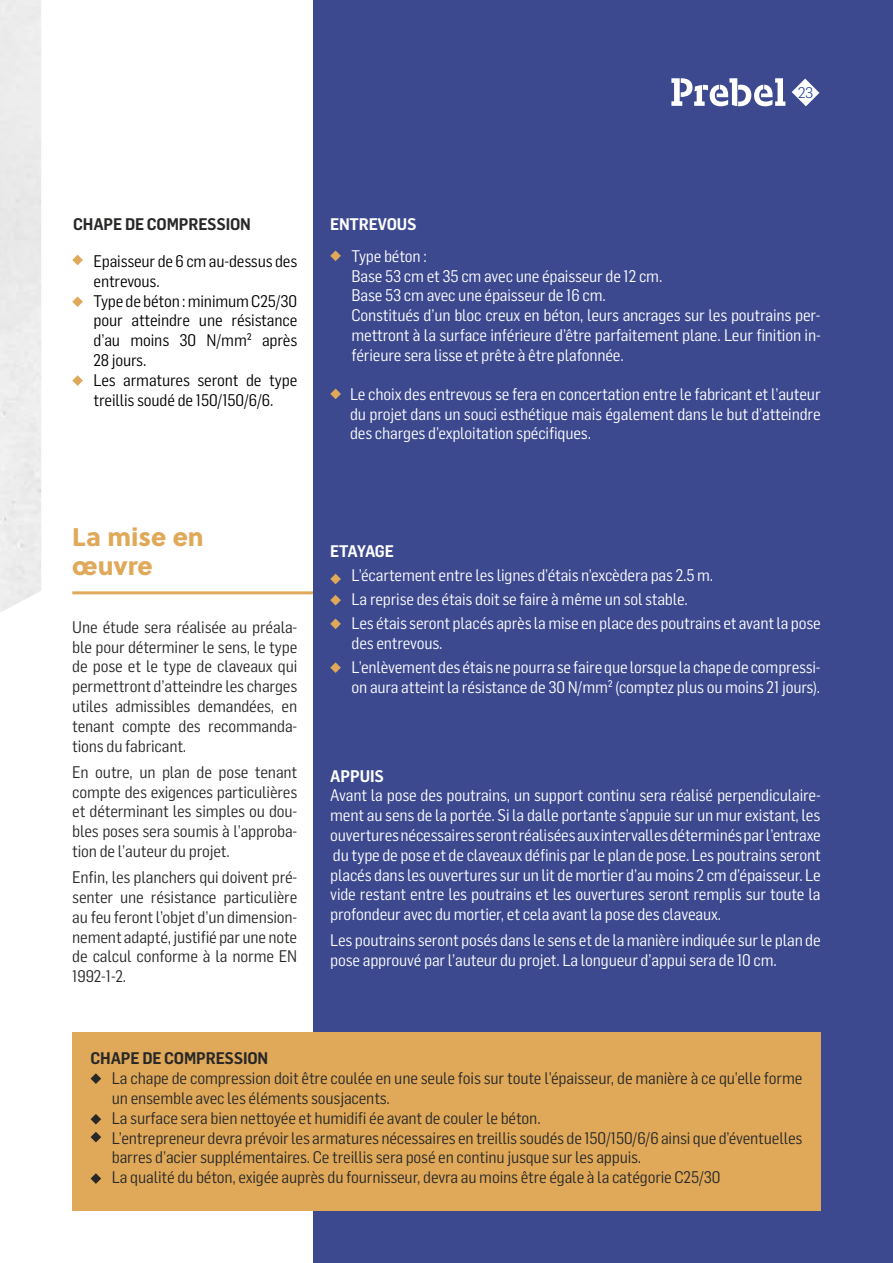
<style>
.page{position:relative;width:893px;height:1263px;background:#fff}
.page>*{position:absolute;margin:0;border:0;box-sizing:border-box;transform-origin:0 0}
.t1{font:800 25.5px/28.5px "Soleil";color:#e0a95a}
.t2{font:16.5px/19.8px "Flama Semicondensed";letter-spacing:-.01em;color:#fff}
.t3{font:16.5px/19.8px "Flama Semicondensed";letter-spacing:-.01em;color:#282827;text-align:justify}
.t4{font:16.5px/19.8px "Flama Semicondensed";letter-spacing:-.01em;color:#000}
.t5{font:600 16.5px "Flama Semicondensed";letter-spacing:-.01em;color:#282827}
.t6{font:600 16.5px "Flama Semicondensed";letter-spacing:-.015em;color:#fff}
.t7{font:600 16.5px "Flama Semicondensed";letter-spacing:-.045em;color:#fff}
.t8{font:300 15px "Flama";color:#184093}
</style>
<div class="page">
<div style="left:313px;top:0;width:580px;height:1263px;background:#3d498f"></div>
<svg style="left:792px;top:79px;width:27px;height:27px"></svg>
<svg style="left:671px;top:78px;width:114px;height:28px"></svg>
<hr style="left:72px;top:591px;width:241px;height:3px;background:#e0a95a">
<svg style="left:330px;top:250px;width:11px;height:11px"></svg>
<svg style="left:330px;top:389px;width:11px;height:10px"></svg>
<svg style="left:72px;top:255px;width:11px;height:10px"></svg>
<svg style="left:72px;top:296px;width:11px;height:11px"></svg>
<svg style="left:72px;top:375px;width:11px;height:11px"></svg>
<svg style="left:330px;top:574px;width:11px;height:10px"></svg>
<svg style="left:330px;top:595px;width:11px;height:10px"></svg>
<svg style="left:330px;top:618px;width:11px;height:11px"></svg>
<svg style="left:330px;top:662px;width:11px;height:11px"></svg>
<div style="left:72px;top:1032px;width:749px;height:179px;background:#e0a95a"></div>
<svg style="left:91px;top:1073px;width:10px;height:11px"></svg>
<svg style="left:91px;top:1114px;width:10px;height:10px"></svg>
<svg style="left:91px;top:1132px;width:10px;height:10px"></svg>
<svg style="left:91px;top:1173px;width:10px;height:11px"></svg>
<p class="t8" style="left:798px;top:82px;width:17px">23</p>
<p class="t5" style="left:73px;top:213px;width:179px">CHAPE DE COMPRESSION</p>
<p class="t4" style="left:94px;top:251px;width:205px">Epaisseur de 6 cm au-dessus des entrevous.<br>Type de béton : minimum C25/30 pour atteindre une résistance d’au moins 30 N/mm² après<br>28 jours.<br>Les armatures seront de type treillis soudé de 150/150/6/6.</p>
<p class="t6" style="left:330px;top:213px;width:88px">ENTREVOUS</p>
<p class="t2" style="left:351px;top:245px;width:471px">Type béton :<br>Base 53 cm et 35 cm avec une épaisseur de 12 cm.<br>Base 53 cm avec une épaisseur de 16 cm.<br>Constitués d’un bloc creux en béton, leurs ancrages sur les poutrains per&shy;mettront à la surface inférieure d’être parfaitement plane. Leur finition in&shy;férieure sera lisse et prête à être plafonnée.</p>
<p class="t2" style="left:350px;top:383px;width:472px;text-align:justify">Le choix des entrevous se fera en concertation entre le fabricant et l’auteur du projet dans un souci esthétique mais également dans le but d’atteindre des charges d’exploitation spécifiques.</p>
<h1 class="t1" style="left:72px;top:522px;width:133px">La mise en œuvre</h1>
<p class="t3" style="left:72px;top:616px;width:227px">Une étude sera réalisée au préala&shy;ble pour déterminer le sens, le type de pose et le type de claveaux qui permettront d’atteindre les charges utiles admissibles demandées, en tenant compte des recommanda&shy;tions du fabricant.</p>
<p class="t3" style="left:72px;top:761px;width:227px">En outre, un plan de pose tenant compte des exigences particulières et déterminant les simples ou dou&shy;bles poses sera soumis à l’approba&shy;tion de l’auteur du projet.</p>
<p class="t3" style="left:72px;top:867px;width:227px">Enfin, les planchers qui doivent pré&shy;senter une résistance particulière au feu feront l’objet d’un dimension&shy;nement adapté, justifié par une note de calcul conforme à la norme EN 1992-1-2.</p>
<p class="t7" style="left:330px;top:540px;width:65px">ETAYAGE</p>
<p class="t2" style="left:351px;top:563px;width:471px;line-height:24px">L’écartement entre les lignes d’étais n’excèdera pas 2.5 m.<br>La reprise des étais doit se faire à même un sol stable.<br>Les étais seront placés après la mise en place des poutrains et avant la pose</p>
<p class="t2" style="left:351px;top:630px;width:471px;line-height:24px">des entrevous.<br>L’enlèvement des étais ne pourra se faire que lorsque la chape de compressi-</p>
<p class="t2" style="left:351px;top:676px;width:470px">on aura atteint la résistance de 30 N/mm² (comptez plus ou moins 21 jours).</p>
<p class="t6" style="left:330px;top:765px;width:55px">APPUIS</p>
<p class="t2" style="left:330px;top:785px;width:492px;text-align:justify">Avant la pose des poutrains, un support continu sera réalisé perpendiculaire&shy;ment au sens de la portée. Si la dalle portante s’appuie sur un mur existant, les ouvertures nécessaires seront réalisées aux intervalles déterminés par l’entraxe du type de pose et de claveaux définis par le plan de pose. Les poutrains seront placés dans les ouvertures sur un lit de mortier d’au moins 2 cm d’épaisseur. Le vide restant entre les poutrains et les ouvertures seront remplis sur toute la profondeur avec du mortier, et cela avant la pose des claveaux.</p>
<p class="t2" style="left:330px;top:930px;width:492px">Les poutrains seront posés dans le sens et de la manière indiquée sur le plan de pose approuvé par l’auteur du projet. La longueur d’appui sera de 10 cm.</p>
<p class="t5" style="left:91px;top:1048px;width:179px">CHAPE DE COMPRESSION</p>
<p class="t3" style="left:112px;top:1068px;width:692px;text-align:left">La chape de compression doit être coulée en une seule fois sur toute l’épaisseur, de manière à ce qu’elle forme un ensemble avec les éléments sousjacents.<br>La surface sera bien nettoyée et humidifi ée avant de couler le béton.<br>L’entrepreneur devra prévoir les armatures nécessaires en treillis soudés de 150/150/6/6 ainsi que d’éventuelles barres d’acier supplémentaires. Ce treillis sera posé en continu jusque sur les appuis.<br>La qualité du béton, exigée auprès du fournisseur, devra au moins être égale à la catégorie C25/30</p>
</div>
